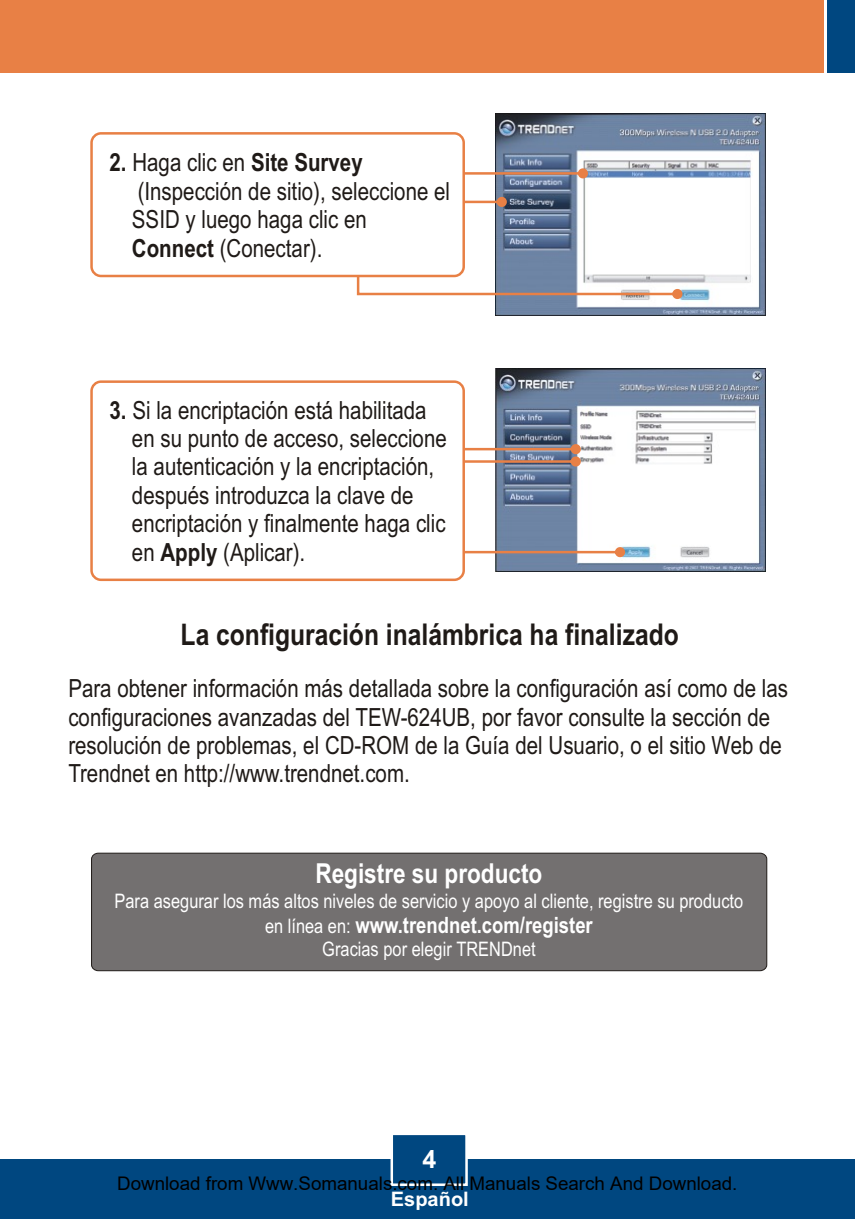
<style>
.page{position:relative;width:855px;height:1219px;background:#fff}
.page>*{position:absolute;margin:0;border:0;box-sizing:border-box;transform-origin:0 0}
.t1{font:700 30px "Arial Narrow";color:#1f1a17}
.t2{font:700 27.5px "Arial Narrow";color:#fff}
.t3{font:25px/28.2px "Arial Narrow";color:#1f1a17}
.t4{font:700 25px "Arial";color:#fff}
.t5{font:700 22.5px "Arial Narrow";color:#fff}
.t6{font:20px "Arial Narrow";color:#fff}
.t7{font:700 20px "Arial";color:#fff}
.t8{font:18.75px "Arial";color:#000}
.s1{font-weight:700}
.s2{font-weight:400;font-size:20px}
</style>
<div class="page">
<div style="left:0;top:1159px;width:854px;height:60px;background:#004780"></div>
<div style="left:0;top:0;width:823px;height:72px;background:#e88045"></div>
<div style="left:826px;top:0;width:28px;height:72px;background:#004780"></div>
<svg style="left:390px;top:1135px;width:78px;height:51px"></svg>
<img style="left:495px;top:369px;width:270px;height:202px">
<img style="left:495px;top:113px;width:270px;height:202px">
<svg style="left:465px;top:168px;width:122px;height:10px"></svg>
<svg style="left:280px;top:190px;width:402px;height:109px"></svg>
<svg style="left:465px;top:444px;width:159px;height:113px"></svg>
<div style="left:90px;top:380px;width:375px;height:201px;background:#fff;border:3px solid #e88045;border-radius:9px"></div>
<div style="left:90px;top:132px;width:375px;height:145px;background:#fff;border:3px solid #e88045;border-radius:9px"></div>
<div style="left:91px;top:853px;width:675px;height:118px;background:#737070;border:1px solid #1f1a17;border-radius:6px"></div>
<p class="t3" style="left:132px;top:151px;width:319px;text-indent:-22px"><span class="s1">2.</span> Haga clic en <span class="s1">Site Survey </span>(Inspección de sitio), seleccione el<br>SSID y luego haga clic en<br><span class="s1">Connect</span> (Conectar).</p>
<p class="t3" style="left:132px;top:398px;width:316px;text-indent:-22px"><span class="s1">3.</span> Si la encriptación está habilitada en su punto de acceso, seleccione la autenticación y la encriptación, después introduzca la clave de encriptación y finalmente haga clic en <span class="s1">Apply</span> (Aplicar).</p>
<p class="t1" style="left:180px;top:623px;width:499px">La configuración inalámbrica ha finalizado</p>
<p class="t3" style="left:68px;top:677px;width:721px">Para obtener información más detallada sobre la configuración así como de las configuraciones avanzadas del TEW-624UB, por favor consulte la sección de resolución de problemas, el CD-ROM de la Guía del Usuario, o el sitio Web de Trendnet en http://www.trendnet.com.</p>
<p class="t2" style="left:315px;top:864px;width:228px">Registre su producto</p>
<p class="t6" style="left:114px;top:893px;width:630px">Para asegurar los más altos niveles de servicio y apoyo al cliente, registre su producto</p>
<p class="t5" style="left:265px;top:917px;width:329px"><span class="s2">en línea en:</span> www.trendnet.com/register</p>
<p class="t6" style="left:322px;top:941px;width:215px">Gracias por elegir TRENDnet</p>
<p class="t4" style="left:422px;top:1150px;width:15px">4</p>
<p class="t8" style="left:117px;top:1173px;width:621px">Download from Www.Somanuals.com. All Manuals Search And Download.</p>
<p class="t7" style="left:391px;top:1191px;width:79px">Español</p>
</div>
